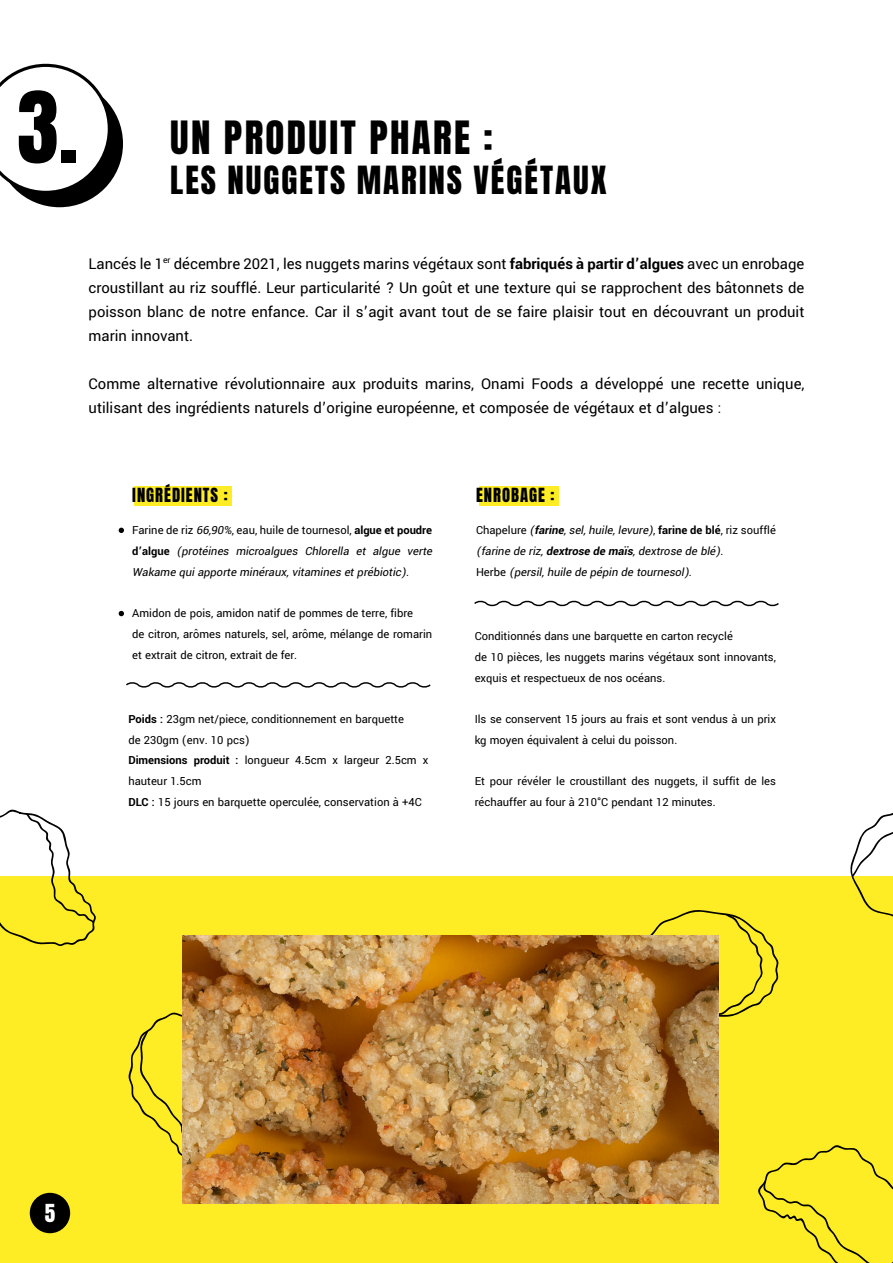
<style>
.page{position:relative;width:893px;height:1263px;background:#fff}
.page>*{position:absolute;margin:0;border:0;box-sizing:border-box;transform-origin:0 0}
.t1{font:84px "Anton";color:#000}
.t2{font:39px "Anton";letter-spacing:.06em;color:#000}
.t3{font:33px "Anton";letter-spacing:.06em;color:#000}
.t4{font:21.15px "Anton";color:#fff}
.t5{font:16.5px/24px "Yantramanav";color:#000;text-align:justify}
.t6{font:16.5px "Anton";letter-spacing:.06em;color:#000}
.t7{font:12.45px/20.7px "Yantramanav";color:#000}
.t8{font:italic 12.45px/20.7px "Yantramanav";color:#000}
.s1{font-weight:700}
.s2{font-style:normal}
.s3{font-weight:700;font-style:normal}
</style>
<div class="page">
<div style="left:0;top:876px;width:893px;height:387px;background:#feec25"></div>
<div style="left:480px;top:486px;width:79px;height:19px;background:#feec25"></div>
<div style="left:134px;top:486px;width:98px;height:19px;background:#feec25"></div>
<svg style="left:0;top:64px;width:123px;height:143px"></svg>
<svg style="left:758px;top:1145px;width:135px;height:118px"></svg>
<svg style="left:850px;top:813px;width:43px;height:104px"></svg>
<svg style="left:650px;top:910px;width:129px;height:107px"></svg>
<svg style="left:0;top:809px;width:96px;height:137px"></svg>
<svg style="left:129px;top:1012px;width:54px;height:161px"></svg>
<img style="left:183px;top:935px;width:535px;height:268px">
<svg style="left:119px;top:528px;width:5px;height:5px"></svg>
<svg style="left:119px;top:611px;width:5px;height:5px"></svg>
<svg style="left:474px;top:600px;width:305px;height:7px"></svg>
<svg style="left:126px;top:682px;width:305px;height:6px"></svg>
<div style="left:30px;top:1193px;width:40px;height:40px;background:#000;border-radius:50%"></div>
<p class="t1" style="left:17px;top:85px;width:62px">3.</p>
<p class="t2" style="left:170px;top:118px;width:324px">UN PRODUIT PHARE :</p>
<p class="t3" style="left:170px;top:163px;width:438px">LES NUGGETS MARINS VÉGÉTAUX</p>
<p class="t5" style="left:89px;top:252px;width:717px">Lancés le 1<sup>er</sup> décembre 2021, les nuggets marins végétaux sont <span class="s1">fabriqués à partir d’algues</span> avec un enrobage croustillant au riz soufflé. Leur particularité ? Un goût et une texture qui se rapprochent des bâtonnets de poisson blanc de notre enfance. Car il s’agit avant tout de se faire plaisir tout en découvrant un produit marin innovant.</p>
<p class="t5" style="left:89px;top:372px;width:717px">Comme alternative révolutionnaire aux produits marins, Onami Foods a développé une recette unique, utilisant des ingrédients naturels d’origine européenne, et composée de végétaux et d’algues :</p>
<p class="t6" style="left:132px;top:486px;width:97px">INGRÉDIENTS :</p>
<p class="t8" style="left:132px;top:520px;width:304px"><span class="s2">Farine de riz</span> 66,90%<span class="s2">, eau, huile de tournesol,</span> <span class="s3">algue et poudre d ’ a l g u e</span> (protéines microalgues Chlorella et algue verte<br>Wakame quiapporte minéraux,vitamines etprébiotic)<span class="s2">.</span></p>
<p class="t7" style="left:132px;top:603px;width:282px">Amidon de pois, amidon natif de pommes de terre, fibre</p>
<p class="t7" style="left:132px;top:624px;width:301px">de citron, arômes naturels, sel, arôme, mélange de romarin et extrait de citron, extrait de fer.</p>
<p class="t7" style="left:475px;top:626px;width:260px">Conditionnés dans une barquette en carton recyclé</p>
<p class="t6" style="left:476px;top:486px;width:80px">ENROBAGE :</p>
<p class="t8" style="left:476px;top:520px;width:301px"><span class="s2">Chapelure</span> (<span class="s1">farine</span>,sel,huile,levure)<span class="s2">,</span> <span class="s3">farine de blé</span><span class="s2">, riz soufflé </span>(farine de riz,<span class="s1">dextrose de maïs</span>,dextrose de blé)<span class="s2">.</span></p>
<p class="t8" style="left:476px;top:562px;width:217px"><span class="s2">H e r b e</span> (persil,huile de pépin de tournesol)<span class="s2">.</span></p>
<p class="t7" style="left:475px;top:647px;width:303px">de 10 pièces, les nuggets marins végétaux sont innovants, exquis et respectueux de nos océans.</p>
<p class="t7" style="left:475px;top:709px;width:303px">Ils se conservent 15 jours au frais et sont vendus à un prix kg moyen équivalent à celui du poisson.</p>
<p class="t7" style="left:475px;top:771px;width:303px">Et pour révéler le croustillant des nuggets, il suffit de les réchauffer au four à 210°C pendant 12 minutes.</p>
<p class="t7" style="left:128px;top:709px;width:277px"><span class="s1">Poids :</span> 23gm net/piece, conditionnement en barquette</p>
<p class="t7" style="left:128px;top:729px;width:123px">de 230gm (env. 10 pcs)</p>
<p class="t7" style="left:128px;top:750px;width:301px"><span class="s1">Dimensions produit :</span> longueur 4.5cm x largeur 2.5cm x hauteur 1.5cm</p>
<p class="t7" style="left:128px;top:792px;width:295px"><span class="s1">DLC :</span> 15 jours en barquette operculée, conservation à +4C</p>
<p class="t4" style="left:45px;top:1202px;width:12px">5</p>
</div>
